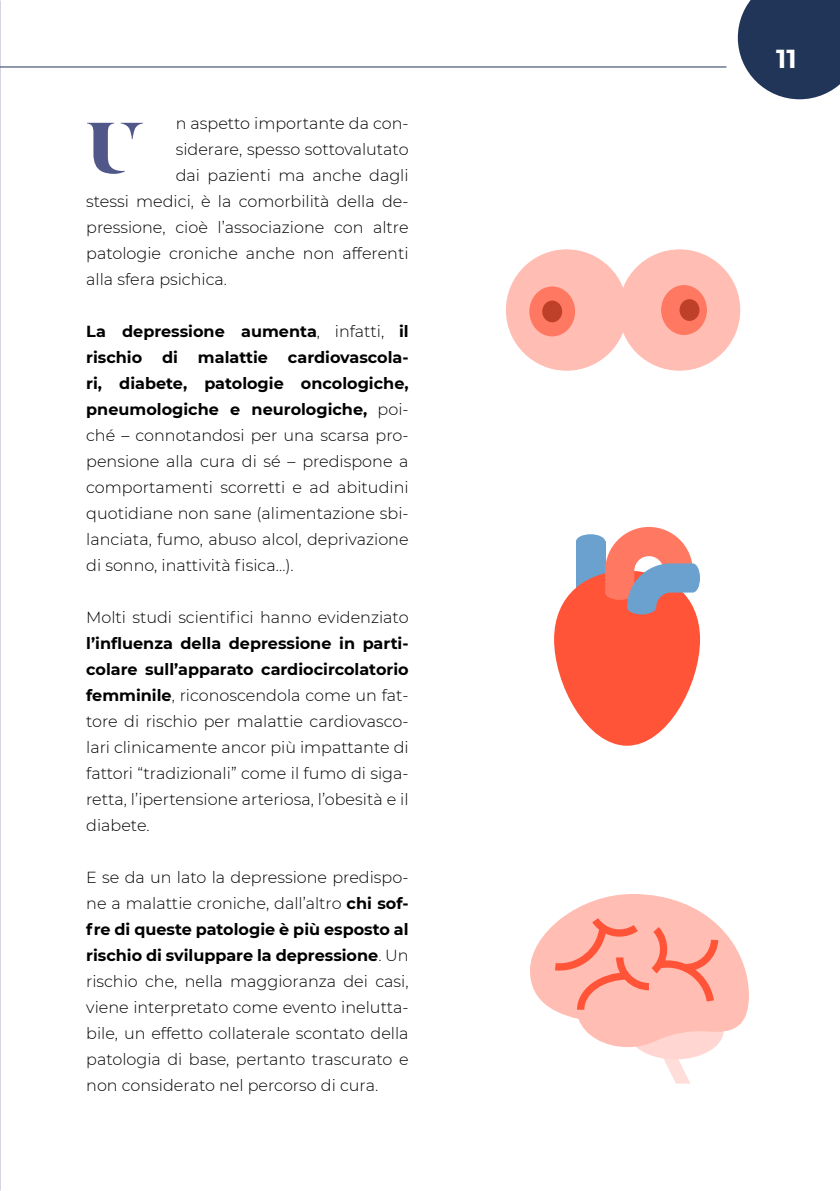
<style>
.page{position:relative;width:840px;height:1191px;background:#fff}
.page>*{position:absolute;margin:0;border:0;box-sizing:border-box;transform-origin:0 0}
.t1{font:700 80px "Dala Floda";color:#515789}
.t2{font:700 26px "Montserrat";color:#fff}
.t3{font:300 16px/26px "Montserrat";color:#000;text-align:justify}
.s1{font-weight:700}
</style>
<div class="page">
<hr style="left:0;top:66px;width:726px;height:1px;background:#203558">
<svg style="left:737px;top:0;width:102px;height:99px;background:#3b4e6c"></svg>
<div style="left:553px;top:571px;width:146px;height:174px;background:#ff5438;border-radius:71px"></div>
<svg style="left:575px;top:527px;width:124px;height:87px"></svg>
<svg style="left:662px;top:1058px;width:28px;height:25px"></svg>
<div style="left:627px;top:1001px;width:96px;height:58px;background:#ffd6d1;border-radius:50%"></div>
<svg style="left:530px;top:894px;width:218px;height:153px"></svg>
<div style="left:505px;top:249px;width:122px;height:122px;background:#ffbdb3;border-radius:50%"></div>
<div style="left:618px;top:249px;width:121px;height:122px;background:#ffbdb3;border-radius:50%"></div>
<div style="left:660px;top:285px;width:46px;height:50px;background:#ff7861;border-radius:50%"></div>
<div style="left:529px;top:286px;width:45px;height:50px;background:#ff7861;border-radius:50%"></div>
<div style="left:542px;top:300px;width:20px;height:22px;background:#bf4029;border-radius:50%"></div>
<div style="left:679px;top:299px;width:20px;height:22px;background:#bf4029;border-radius:50%"></div>
<p class="t3" style="left:176px;top:110px;width:234px">n aspetto importante da con-</p>
<p class="t3" style="left:176px;top:136px;width:234px">siderare, spesso sottovalutato</p>
<p class="t3" style="left:176px;top:162px;width:234px">dai pazienti ma anche dagli</p>
<p class="t3" style="left:86px;top:188px;width:324px">stessi medici, è la comorbilità della de-</p>
<p class="t3" style="left:86px;top:214px;width:324px">pressione, cioè l’associazione con altre</p>
<p class="t3" style="left:86px;top:240px;width:324px">patologie croniche anche non afferenti</p>
<p class="t3" style="left:86px;top:266px;width:142px">alla sfera psichica.</p>
<p class="t3" style="left:86px;top:318px;width:324px"><span class="s1">La depressione aumenta</span>, infatti, <span class="s1">il rischio di malattie cardiovascola&shy;ri, diabete, patologie oncologiche, pneumologiche e neurologiche,</span> poi&shy;ché – connotandosi per una scarsa pro&shy;pensione alla cura di sé – predispone a comportamenti scorretti e ad abitudini quotidiane non sane (alimentazione sbi&shy;lanciata, fumo, abuso alcol, deprivazione di sonno, inattività fisica…).</p>
<p class="t3" style="left:86px;top:604px;width:324px">Molti studi scientifici hanno evidenziato</p>
<p class="t3" style="left:86px;top:630px;width:324px"><span class="s1">l’influenza della depressione in parti&shy;colare sull’apparato cardiocircolatorio femminile</span>, riconoscendola come un fat&shy;tore di rischio per malattie cardiovasco&shy;lari clinicamente ancor più impattante di fattori “tradizionali” come il fumo di siga&shy;retta, l’ipertensione arteriosa, l’obesità e il diabete.</p>
<h1 class="t1" style="left:86px;top:93px;width:57px">U</h1>
<p class="t3" style="left:86px;top:864px;width:324px">E se da un lato la depressione predispo&shy;ne a malattie croniche, dall’altro <span class="s1">chi sof&shy;fre di queste patologie è più esposto al rischio di sviluppare la depressione</span>. Un rischio che, nella maggioranza dei casi, viene interpretato come evento inelutta&shy;bile, un effetto collaterale scontato della patologia di base, pertanto trascurato e non considerato nel percorso di cura.</p>
<h2 class="t2" style="left:775px;top:40px;width:22px">11</h2>
</div>
